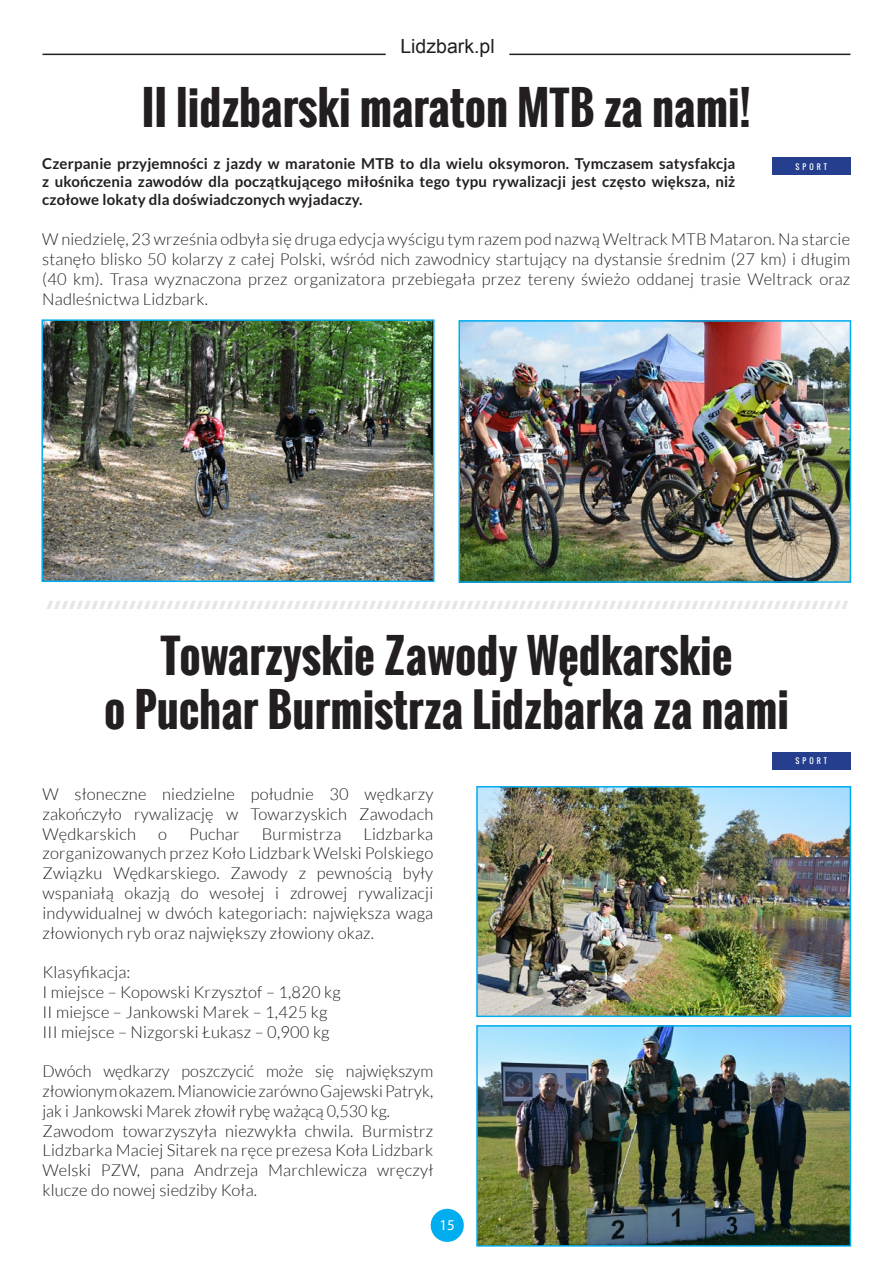
<style>
.page{position:relative;width:893px;height:1263px;background:#fff}
.page>*{position:absolute;margin:0;border:0;box-sizing:border-box;transform-origin:0 0}
.t1{font:700 45px/54px "Oswald";color:#231f20;text-align:center}
.t2{font:19.5px "Arial";color:#231f20}
.t3{font:300 16.5px/19.8px "Lato";letter-spacing:.01em;color:#231f20;text-align:justify}
.t4{font:700 15px/18px "Lato";letter-spacing:.01em;color:#231f20;text-align:justify}
.t5{font:15px "Myriad Pro";color:#fff}
.t6{font:7.5px "Oswald";letter-spacing:.4em;color:#fff}
</style>
<div class="page">
<hr style="left:43px;top:54px;width:343px;height:1px;background:#231f20">
<hr style="left:509px;top:54px;width:341px;height:1px;background:#231f20">
<svg style="left:47px;top:601px;width:801px;height:8px"></svg>
<img style="left:461px;top:323px;width:387px;height:257px">
<div style="left:458px;top:320px;width:393px;height:263px;border:2px solid #00aeef"></div>
<img style="left:479px;top:1028px;width:369px;height:216px">
<div style="left:476px;top:1025px;width:375px;height:222px;border:2px solid #00aeef"></div>
<img style="left:479px;top:789px;width:369px;height:225px">
<div style="left:476px;top:786px;width:375px;height:231px;border:2px solid #00aeef"></div>
<div style="left:772px;top:157px;width:78px;height:18px;background:#253f8e"></div>
<div style="left:772px;top:752px;width:78px;height:17px;background:#253f8e"></div>
<div style="left:431px;top:1209px;width:33px;height:33px;background:#00aeef;border-radius:50%"></div>
<img style="left:44px;top:322px;width:387px;height:257px">
<div style="left:41px;top:319px;width:393px;height:263px;border:2px solid #00aeef"></div>
<p class="t2" style="left:400px;top:33px;width:96px">Lidzbark.pl</p>
<h1 class="t1" style="left:142px;top:82px;width:611px">II lidzbarski maraton MTB za nami!</h1>
<p class="t4" style="left:42px;top:155px;width:695px">Czerpanie przyjemności z jazdy w maratonie MTB to dla wielu oksymoron. Tymczasem satysfakcja z ukończenia zawodów dla początkującego miłośnika tego typu rywalizacji jest często większa, niż czołowe lokaty dla doświadczonych wyjadaczy.</p>
<p class="t3" style="left:42px;top:230px;width:810px">W niedzielę, 23 września odbyła się druga edycja wyścigu tym razem pod nazwą Weltrack MTB Mataron. Na starcie stanęło blisko 50 kolarzy z całej Polski, wśród nich zawodnicy startujący na dystansie średnim (27 km) i długim (40 km). Trasa wyznaczona przez organizatora przebiegała przez tereny świeżo oddanej trasie Weltrack oraz Nadleśnictwa Lidzbark.</p>
<p class="t6" style="left:796px;top:161px;width:33px">SPORT</p>
<h1 class="t1" style="left:104px;top:629px;width:686px">Towarzyskie Zawody Wędkarskie<br>o Puchar Burmistrza Lidzbarka za nami</h1>
<p class="t3" style="left:43px;top:784px;width:392px">W słoneczne niedzielne południe 30 wędkarzy zakończyło rywalizację w Towarzyskich Zawodach Wędkarskich</p>
<p class="t3" style="left:43px;top:824px;width:392px;text-indent:321px">Lidzbarka zorganizowanych przez Koło Lidzbark Welski Polskiego Związku Wędkarskiego. Zawody z pewnością były wspaniałą okazją do wesołej i zdrowej rywalizacji indywidualnej w dwóch kategoriach: największa waga złowionych ryb oraz największy złowiony okaz.</p>
<p class="t3" style="left:43px;top:962px;width:300px;text-align:left">Klasyfikacja:<br>I miejsce – Kopowski Krzysztof – 1,820 kg II miejsce – Jankowski Marek – 1,425 kg III miejsce – Nizgorski Łukasz – 0,900 kg</p>
<p class="t3" style="left:43px;top:1061px;width:392px;text-align:left">Dwóch wędkarzy poszczycić może się największym złowionym okazem. Mianowicie zarówno Gajewski Patryk, jak i Jankowski Marek złowił rybę ważącą 0,530 kg.<br>Zawodom towarzyszyła niezwykła chwila. Burmistrz Lidzbarka Maciej Sitarek na ręce prezesa Koła Lidzbark Welski PZW, pana Andrzeja Marchlewicza wręczył klucze do nowej siedziby Koła.</p>
<p class="t3" style="left:158px;top:824px;width:10px">o</p>
<p class="t3" style="left:189px;top:824px;width:52px">Puchar</p>
<p class="t3" style="left:262px;top:824px;width:81px">Burmistrza</p>
<p class="t5" style="left:439px;top:1215px;width:17px">15</p>
<p class="t6" style="left:796px;top:755px;width:33px">SPORT</p>
</div>
